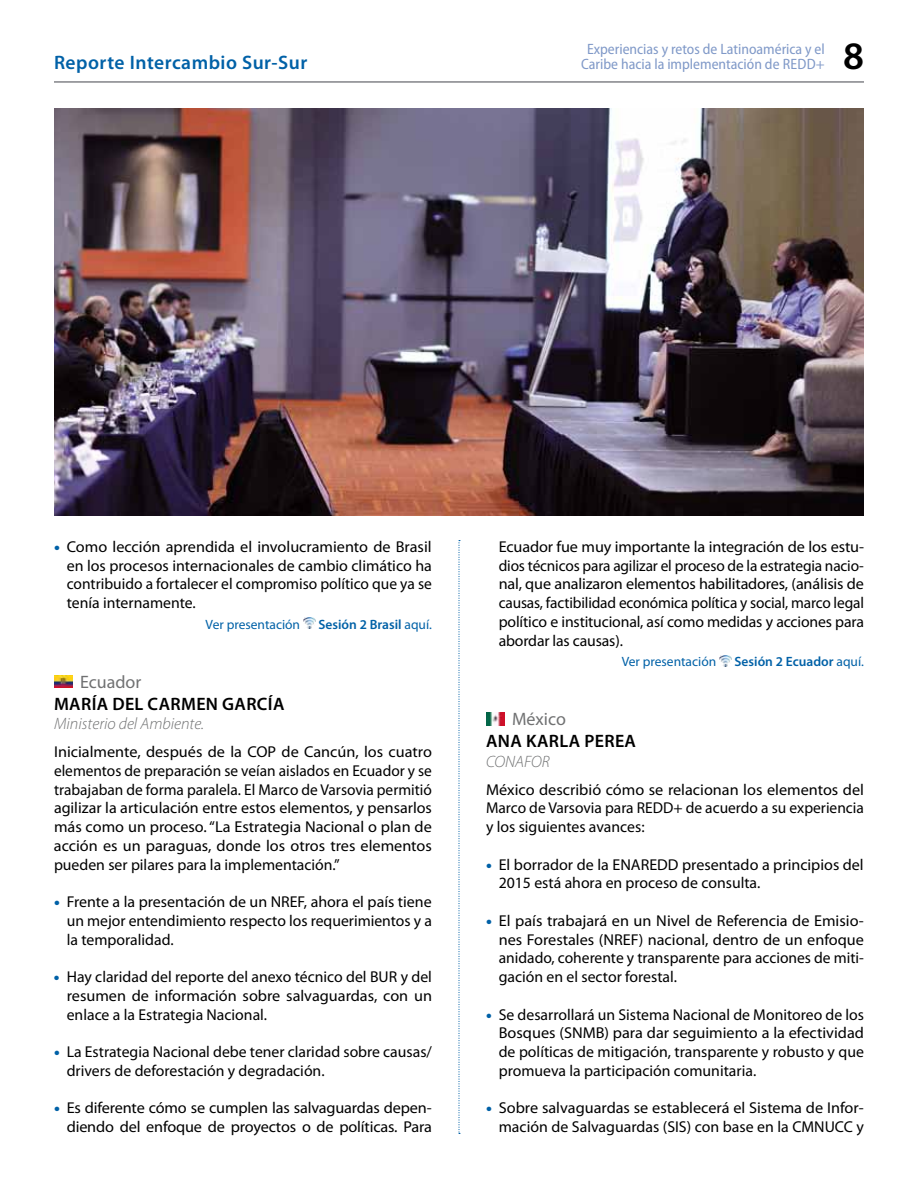
<style>
.page{position:relative;width:918px;height:1188px;background:#fff}
.page>*{position:absolute;margin:0;border:0;box-sizing:border-box;transform-origin:0 0}
.t1{font:600 39px "Myriad Pro";color:#000}
.t2{font:600 19.5px "Myriad Pro";letter-spacing:.025em;color:#0061a7}
.t3{font:600 18px "Myriad Pro";letter-spacing:.025em;color:#000}
.t4{font:18px "Myriad Pro";color:#707172}
.t5{font:italic 300 16.5px "Myriad Pro";color:#707172}
.t6{font:15.75px/18.8px "Myriad Pro";color:#000;text-align:justify}
.t7{font:semi-condensed 15px "Myriad Pro";color:#8099c8}
.t8{font:600 13.5px "Myriad Pro";color:#0061a7}
.t9{font:13.5px "Myriad Pro";color:#0061a7}
.s1{font-weight:900;color:#0061a7}
.s2{font-weight:400}
</style>
<div class="page">
<hr style="left:54px;top:82px;width:810px;height:1px;background:#43464d">
<svg style="left:303px;top:618px;width:13px;height:11px"></svg>
<img style="left:54px;top:675px;width:18px;height:13px">
<svg style="left:719px;top:655px;width:13px;height:11px"></svg>
<img style="left:486px;top:713px;width:18px;height:12px">
<img style="left:54px;top:108px;width:810px;height:408px">
<svg style="left:458px;top:540px;width:2px;height:594px"></svg>
<p class="t7" style="left:587px;top:40px;width:239px">Experiencias y retos de Latinoamérica y el</p>
<p class="t2" style="left:54px;top:50px;width:255px">Reporte Intercambio Sur-Sur</p>
<p class="t7" style="left:581px;top:55px;width:245px">Caribe hacia la implementación de REDD+</p>
<h1 class="t1" style="left:843px;top:32px;width:22px">8</h1>
<p class="t6" style="left:67px;top:537px;width:367px;text-indent:-13px"><span class="s1">•</span> Como lección aprendida el involucramiento de Brasil en los procesos internacionales de cambio climático ha contribuido a fortalecer el compromiso político que ya se tenía internamente.</p>
<p class="t9" style="left:206px;top:616px;width:96px">Ver presentación</p>
<p class="t8" style="left:318px;top:616px;width:115px">Sesión 2 Brasil <span class="s2">aquí.</span></p>
<p class="t4" style="left:80px;top:671px;width:63px">Ecuador</p>
<p class="t3" style="left:54px;top:692px;width:63px">Mar ía del</p>
<p class="t3" style="left:148px;top:692px;width:15px">Carmen</p>
<p class="t3" style="left:222px;top:692px;width:17px">Garc</p>
<p class="t3" style="left:268px;top:692px;width:16px">ía</p>
<p class="t5" style="left:54px;top:714px;width:152px">Ministerio del Ambiente.</p>
<p class="t6" style="left:54px;top:742px;width:380px">Inicialmente, después de la COP de Cancún, los cuatro elementos de preparación se veían aislados en Ecuador y se trabajaban de forma paralela. El Marco de Varsovia permitió agilizar la articulación entre estos elementos, y pensarlos más como un proceso. “La Estrategia Nacional o plan de acción es un paraguas, donde los otros tres elementos pueden ser pilares para la implementación.”</p>
<p class="t6" style="left:67px;top:892px;width:367px;text-indent:-13px"><span class="s1">•</span> Frente a la presentación de un NREF, ahora el país tiene un mejor entendimiento respecto los requerimientos y a la temporalidad.</p>
<p class="t6" style="left:67px;top:967px;width:367px;text-indent:-13px"><span class="s1">•</span> Hay claridad del reporte del anexo técnico del BUR y del resumen de información sobre salvaguardas, con un enlace a la Estrategia Nacional.</p>
<p class="t6" style="left:67px;top:1042px;width:367px;text-indent:-13px"><span class="s1">•</span> La Estrategia Nacional debe tener claridad sobre causas/ drivers de deforestación y degradación.</p>
<p class="t6" style="left:54px;top:1098px;width:380px;text-align:right"><span class="s1">•</span> Es diferente cómo se cumplen las salvaguardas depen&shy;diendo del enfoque de proyectos o de políticas. Para</p>
<p class="t6" style="left:499px;top:537px;width:367px">Ecuador fue muy importante la integración de los estu&shy;dios técnicos para agilizar el proceso de la estrategia nacio&shy;nal, que analizaron elementos habilitadores, (análisis de causas, factibilidad económica política y social, marco legal político e institucional, así como medidas y acciones para abordar las causas).</p>
<p class="t9" style="left:622px;top:653px;width:96px">Ver presentación</p>
<p class="t8" style="left:735px;top:653px;width:131px">Sesión 2 Ecuador <span class="s2">aquí.</span></p>
<p class="t4" style="left:512px;top:708px;width:55px">México</p>
<p class="t3" style="left:486px;top:730px;width:18px">Ana</p>
<p class="t3" style="left:526px;top:730px;width:15px">Karla</p>
<p class="t3" style="left:584px;top:730px;width:14px">Perea</p>
<p class="t5" style="left:486px;top:751px;width:65px">CONAFOR</p>
<p class="t6" style="left:486px;top:780px;width:380px">México describió cómo se relacionan los elementos del Marco de Varsovia para REDD+ de acuerdo a su experiencia y los siguientes avances:</p>
<p class="t6" style="left:499px;top:855px;width:367px;text-indent:-13px"><span class="s1">•</span> El borrador de la ENAREDD presentado a principios del<br>2015 está ahora en proceso de consulta.</p>
<p class="t6" style="left:499px;top:911px;width:367px;text-indent:-13px"><span class="s1">•</span> El país trabajará en un Nivel de Referencia de Emisio&shy;nes Forestales (NREF) nacional, dentro de un enfoque anidado, coherente y transparente para acciones de miti&shy;gación en el sector forestal.</p>
<p class="t6" style="left:499px;top:1005px;width:367px;text-indent:-13px"><span class="s1">•</span> Se desarrollará un Sistema Nacional de Monitoreo de los Bosques (SNMB) para dar seguimiento a la efectividad de políticas de mitigación, transparente y robusto y que promueva la participación comunitaria.</p>
<p class="t6" style="left:486px;top:1098px;width:380px;text-align:right"><span class="s1">•</span> Sobre salvaguardas se establecerá el Sistema de Infor&shy;mación de Salvaguardas (SIS) con base en la CMNUCC y</p>
</div>
